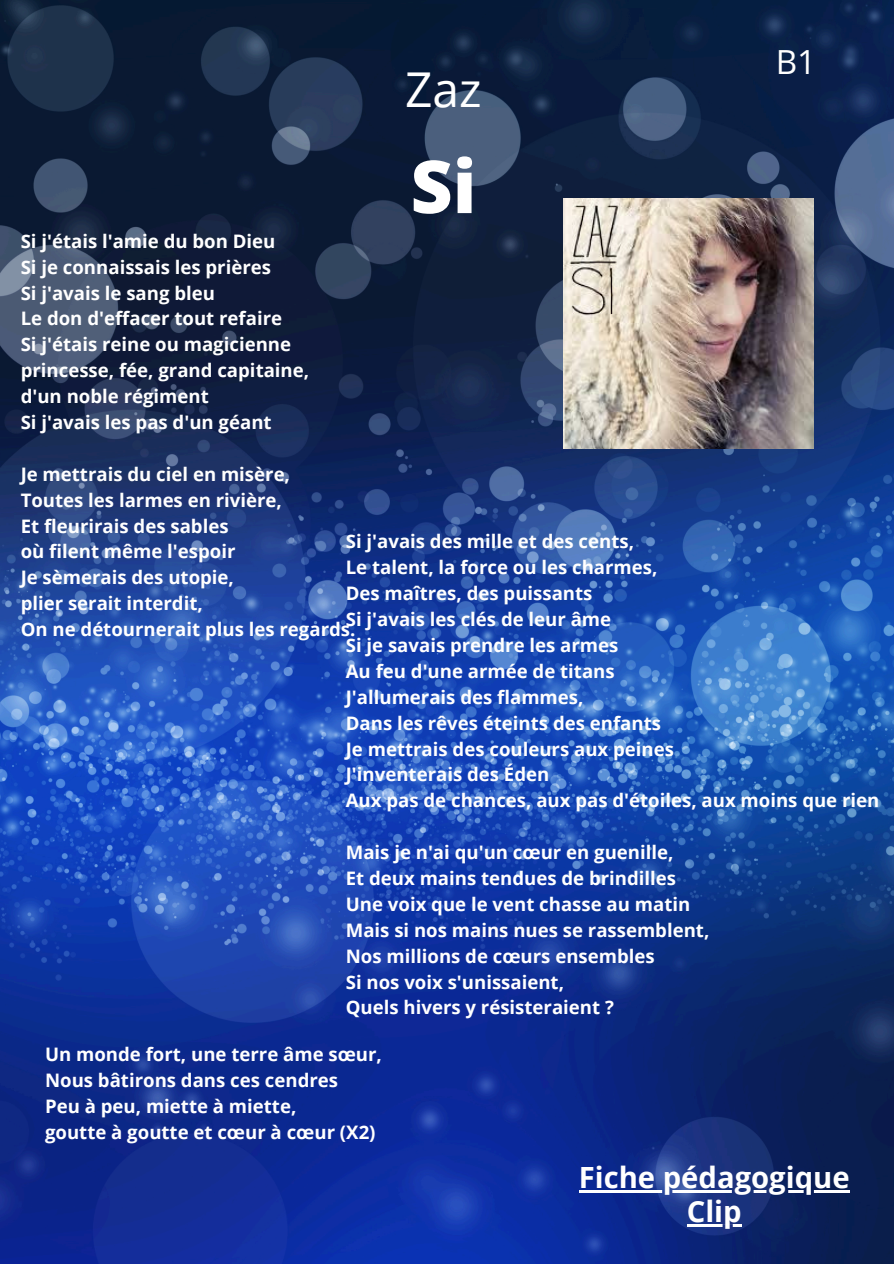
<style>
.page{position:relative;width:894px;height:1264px;background:#fff}
.page>*{position:absolute;margin:0;border:0;box-sizing:border-box;transform-origin:0 0}
.t1{font:800 73.05px "Open Sans";color:#fff}
.t2{font:48px "Open Sans";color:#fff}
.t3{font:33.3px "Open Sans";color:#fff}
.t4{font:700 29.25px "Open Sans";color:#fff}
.t5{font:700 18.6px "Open Sans";color:#fff}
</style>
<div class="page">
<img style="left:0;top:0;width:893px;height:1263px">
<img style="left:563px;top:199px;width:250px;height:250px">
<hr style="left:686px;top:1224px;width:55px;height:2px;background:#fff">
<hr style="left:578px;top:1189px;width:271px;height:3px;background:#fff">
<p class="t2" style="left:405px;top:55px;width:78px">Zaz</p>
<p class="t1" style="left:410px;top:135px;width:67px">Si</p>
<p class="t3" style="left:775px;top:38px;width:42px">B1</p>
<p class="t5" style="left:21px;top:228px;width:256px">Si j'étais l'amie du bon Dieu</p>
<h2 class="t5" style="left:21px;top:254px;width:252px">Si je connaissais les prières</h2>
<h3 class="t5" style="left:21px;top:280px;width:196px">Si j'avais le sang bleu</h3>
<h1 class="t5" style="left:21px;top:305px;width:263px">Le don d'effacer tout refaire</h1>
<p class="t5" style="left:21px;top:331px;width:272px">Si j'étais reine ou magicienne</p>
<p class="t5" style="left:21px;top:357px;width:290px">princesse, fée, grand capitaine,</p>
<p class="t5" style="left:21px;top:383px;width:189px">d'un noble régiment</p>
<p class="t5" style="left:21px;top:409px;width:252px">Si j'avais les pas d'un géant</p>
<p class="t5" style="left:21px;top:461px;width:271px">Je mettrais du ciel en misère,</p>
<p class="t5" style="left:21px;top:487px;width:263px">Toutes les larmes en rivière,</p>
<p class="t5" style="left:21px;top:512px;width:209px">Et fleurirais des sables</p>
<p class="t5" style="left:21px;top:538px;width:216px">où filent même l'espoir</p>
<p class="t5" style="left:21px;top:564px;width:215px">Je sèmerais des utopie,</p>
<p class="t5" style="left:21px;top:590px;width:184px">plier serait interdit,</p>
<p class="t5" style="left:21px;top:616px;width:336px">On ne détournerait plus les regards.</p>
<p class="t5" style="left:346px;top:528px;width:290px">Si j'avais des mille et des cents,</p>
<p class="t5" style="left:346px;top:554px;width:313px">Le talent, la force ou les charmes,</p>
<p class="t5" style="left:346px;top:580px;width:248px">Des maîtres, des puissants</p>
<p class="t5" style="left:346px;top:606px;width:267px">Si j'avais les clés de leur âme</p>
<p class="t5" style="left:346px;top:632px;width:274px">Si je savais prendre les armes</p>
<p class="t5" style="left:346px;top:658px;width:270px">Au feu d'une armée de titans</p>
<p class="t5" style="left:346px;top:684px;width:239px">J'allumerais des flammes,</p>
<p class="t5" style="left:346px;top:709px;width:316px">Dans les rêves éteints des enfants</p>
<p class="t5" style="left:346px;top:735px;width:329px">Je mettrais des couleurs aux peines</p>
<p class="t5" style="left:346px;top:761px;width:205px">J'inventerais des Éden</p>
<p class="t5" style="left:346px;top:787px;width:535px">Aux pas de chances, aux pas d'étoiles, aux moins que rien</p>
<p class="t5" style="left:346px;top:839px;width:329px">Mais je n'ai qu'un cœur en guenille,</p>
<p class="t5" style="left:346px;top:865px;width:332px">Et deux mains tendues de brindilles</p>
<p class="t5" style="left:346px;top:891px;width:346px">Une voix que le vent chasse au matin</p>
<p class="t5" style="left:346px;top:916px;width:365px">Mais si nos mains nues se rassemblent,</p>
<p class="t5" style="left:346px;top:942px;width:310px">Nos millions de cœurs ensembles</p>
<p class="t5" style="left:346px;top:968px;width:220px">Si nos voix s'unissaient,</p>
<p class="t5" style="left:346px;top:994px;width:269px">Quels hivers y résisteraient ?</p>
<p class="t5" style="left:45px;top:1041px;width:338px">Un monde fort, une terre âme sœur,</p>
<p class="t5" style="left:45px;top:1067px;width:294px">Nous bâtirons dans ces cendres</p>
<p class="t5" style="left:45px;top:1093px;width:253px">Peu à peu, miette à miette,</p>
<p class="t5" style="left:45px;top:1119px;width:332px">goutte à goutte et cœur à cœur (X2)</p>
<p class="t4" style="left:578px;top:1156px;width:272px">Fiche pédagogique</p>
<p class="t4" style="left:686px;top:1191px;width:56px">Clip</p>
</div>
